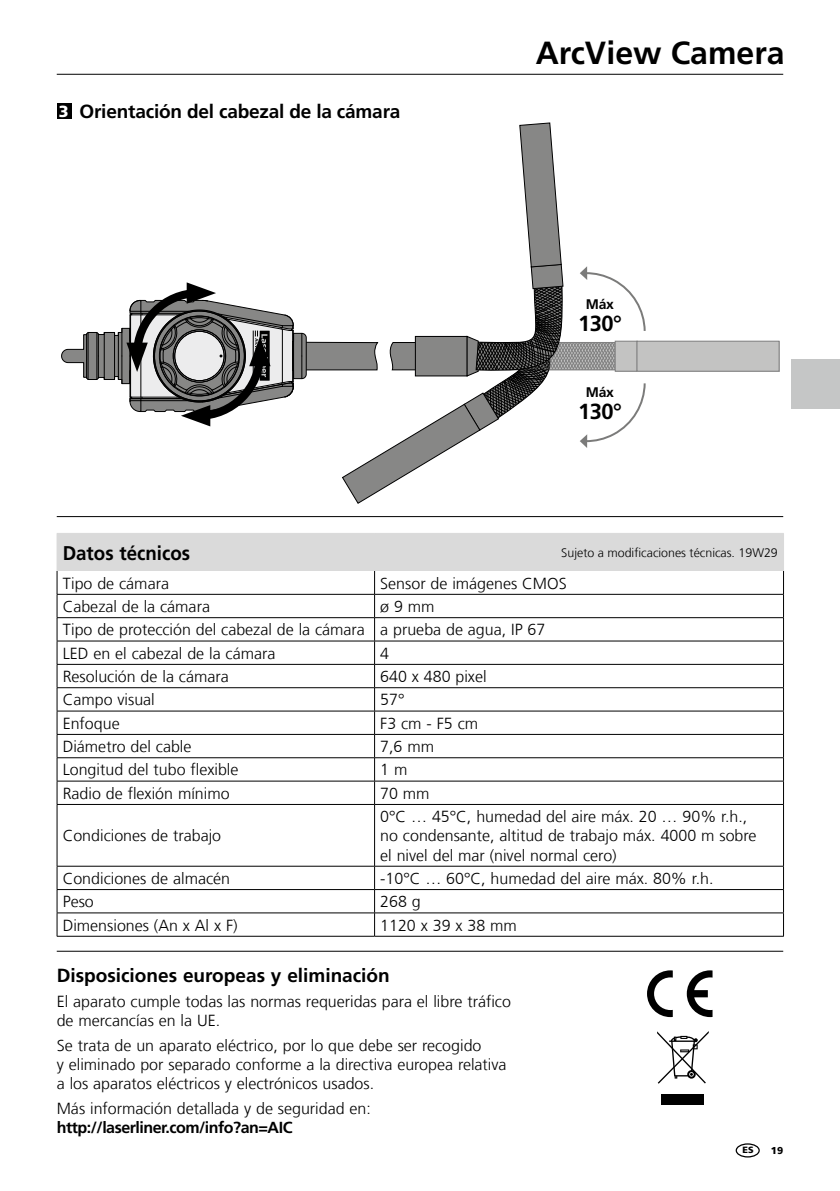
<style>
.page{position:relative;width:840px;height:1191px;background:#fff}
.page>*{position:absolute;margin:0;border:0;box-sizing:border-box;transform-origin:0 0}
.t1{font:700 32px "Frutiger LT Com";color:#000}
.t2{font:700 21.8px "Frutiger LT Com";letter-spacing:-.02em;color:#000}
.t3{font:700 19.8px "Frutiger LT Com";color:#000;scale:.94 1}
.t4{font:700 19px "Frutiger LT Com";color:#000}
.t5{font:300 16px/19.2px "Frutiger LT Com";color:#000}
.t6{font:700 16px "Frutiger LT Com";letter-spacing:-.03em;color:#000}
.t7{font:700 14px "Frutiger LT Com";letter-spacing:-.02em;color:#000}
.t8{font:300 12.4px "Frutiger LT Com";color:#000}
.t9{font:900 10px "Frutiger LT Com";color:#000}
.t10{font:900 9px "Frutiger LT Com";color:#000}
.s1{font-weight:900;font-size:16px;color:#fff}
</style>
<div class="page">
<hr style="left:57px;top:74px;width:725px;height:1px;background:#000">
<div style="left:636px;top:341px;width:142px;height:30px;background:#c3c3c2"></div>
<svg style="left:61px;top:123px;width:585px;height:381px"></svg>
<svg style="left:57px;top:534px;width:726px;height:270px"></svg>
<hr style="left:57px;top:804px;width:317px;height:1px;background:#000">
<hr style="left:57px;top:804px;width:1px;height:62px;background:#000">
<hr style="left:374px;top:804px;width:409px;height:1px;background:#000">
<hr style="left:374px;top:804px;width:1px;height:62px;background:#000">
<hr style="left:782px;top:804px;width:1px;height:62px;background:#000">
<hr style="left:57px;top:866px;width:317px;height:1px;background:#000">
<hr style="left:374px;top:866px;width:409px;height:1px;background:#000">
<hr style="left:57px;top:889px;width:317px;height:1px;background:#000">
<hr style="left:374px;top:889px;width:409px;height:1px;background:#000">
<hr style="left:57px;top:912px;width:317px;height:1px;background:#000">
<svg style="left:57px;top:866px;width:1px;height:70px"></svg>
<hr style="left:374px;top:912px;width:409px;height:1px;background:#000">
<svg style="left:374px;top:866px;width:1px;height:70px"></svg>
<hr style="left:57px;top:936px;width:317px;height:1px;background:#000">
<hr style="left:374px;top:936px;width:409px;height:1px;background:#000">
<hr style="left:57px;top:533px;width:317px;height:1px;background:#dadada">
<hr style="left:57px;top:534px;width:1px;height:37px;background:#dadada">
<hr style="left:374px;top:533px;width:409px;height:1px;background:#dadada">
<hr style="left:374px;top:534px;width:1px;height:37px;background:#dadada">
<hr style="left:782px;top:534px;width:1px;height:37px;background:#dadada">
<hr style="left:57px;top:950px;width:725px;height:1px;background:#000">
<div style="left:660px;top:1094px;width:43px;height:10px;background:#000"></div>
<svg style="left:657px;top:1031px;width:51px;height:52px"></svg>
<svg style="left:686px;top:970px;width:26px;height:47px"></svg>
<svg style="left:647px;top:970px;width:25px;height:47px"></svg>
<hr style="left:57px;top:516px;width:725px;height:1px;background:#000">
<div style="left:57px;top:103px;width:15px;height:16px;background:#000"></div>
<div style="left:735px;top:1143px;width:24px;height:14px;border:1px solid #000;border-radius:50%"></div>
<div style="left:791px;top:359px;width:48px;height:49px;background:#c5c6c6"></div>
<p class="t4" style="left:59px;top:100px;width:343px"><span class="s1">3</span> Orientación del cabezal de la cámara</p>
<h1 class="t1" style="left:535px;top:34px;width:250px">ArcView Camera</h1>
<p class="t7" style="left:585px;top:296px;width:30px">Máx</p>
<h2 class="t2" style="left:577px;top:310px;width:45px">130°</h2>
<p class="t7" style="left:585px;top:384px;width:30px">Máx</p>
<h2 class="t2" style="left:577px;top:398px;width:45px">130°</h2>
<p class="t3" style="left:63px;top:541px;width:137px">Datos técnicos</p>
<p class="t8" style="left:561px;top:545px;width:218px">Sujeto a modificaciones técnicas. 19W29</p>
<p class="t5" style="left:63px;top:573px;width:108px">Tipo de cámara</p>
<p class="t5" style="left:380px;top:573px;width:188px">Sensor de imágenes CMOS</p>
<p class="t5" style="left:63px;top:597px;width:149px">Cabezal de la cámara</p>
<p class="t5" style="left:63px;top:595px;width:484px;line-height:23.4px;text-indent:317px">ø 9 mm<br>Tipo de protección del cabezal de la cámara a prueba de agua, IP 67<br>LED en el cabezal de la cámara</p>
<p class="t5" style="left:380px;top:643px;width:10px">4</p>
<p class="t5" style="left:63px;top:667px;width:167px">Resolución de la cámara</p>
<p class="t5" style="left:380px;top:667px;width:108px">640 x 480 pixel</p>
<p class="t5" style="left:63px;top:690px;width:94px">Campo visual</p>
<p class="t5" style="left:380px;top:690px;width:26px">57°</p>
<p class="t5" style="left:63px;top:713px;width:58px">Enfoque</p>
<p class="t5" style="left:380px;top:713px;width:99px">F3 cm - F5 cm</p>
<p class="t5" style="left:63px;top:737px;width:130px">Diámetro del cable</p>
<p class="t5" style="left:380px;top:737px;width:55px">7,6 mm</p>
<p class="t5" style="left:63px;top:760px;width:177px">Longitud del tubo flexible</p>
<p class="t5" style="left:380px;top:760px;width:29px">1 m</p>
<p class="t5" style="left:63px;top:784px;width:168px">Radio de flexión mínimo</p>
<p class="t5" style="left:380px;top:784px;width:51px">70 mm</p>
<p class="t5" style="left:63px;top:826px;width:160px">Condiciones de trabajo</p>
<p class="t5" style="left:380px;top:807px;width:377px">0°C … 45°C, humedad del aire máx. 20 … 90% r.h., no condensante, altitud de trabajo máx. 4000 m sobre el nivel del mar (nivel normal cero)</p>
<p class="t5" style="left:63px;top:869px;width:169px">Condiciones de almacén</p>
<p class="t5" style="left:380px;top:869px;width:334px">-10°C … 60°C, humedad del aire máx. 80% r.h.</p>
<p class="t5" style="left:63px;top:892px;width:33px">Peso</p>
<p class="t5" style="left:380px;top:892px;width:42px">268 g</p>
<p class="t5" style="left:63px;top:915px;width:176px">Dimensiones (An x Al x F)</p>
<p class="t5" style="left:380px;top:915px;width:138px">1120 x 39 x 38 mm</p>
<p class="t4" style="left:57px;top:964px;width:334px">Disposiciones europeas y eliminación</p>
<p class="t5" style="left:57px;top:991px;width:455px">El aparato cumple todas las normas requeridas para el libre tráfico de mercancías en la UE.</p>
<p class="t5" style="left:57px;top:1036px;width:451px">Se trata de un aparato eléctrico, por lo que debe ser recogido<br>y eliminado por separado conforme a la directiva europea relativa a los aparatos eléctricos y electrónicos usados.</p>
<p class="t5" style="left:57px;top:1099px;width:315px">Más información detallada y de seguridad en:</p>
<p class="t6" style="left:57px;top:1118px;width:237px">http://laserliner.com/info?an=AIC</p>
<p class="t10" style="left:742px;top:1144px;width:13px">ES</p>
<p class="t9" style="left:770px;top:1144px;width:14px">19</p>
</div>
